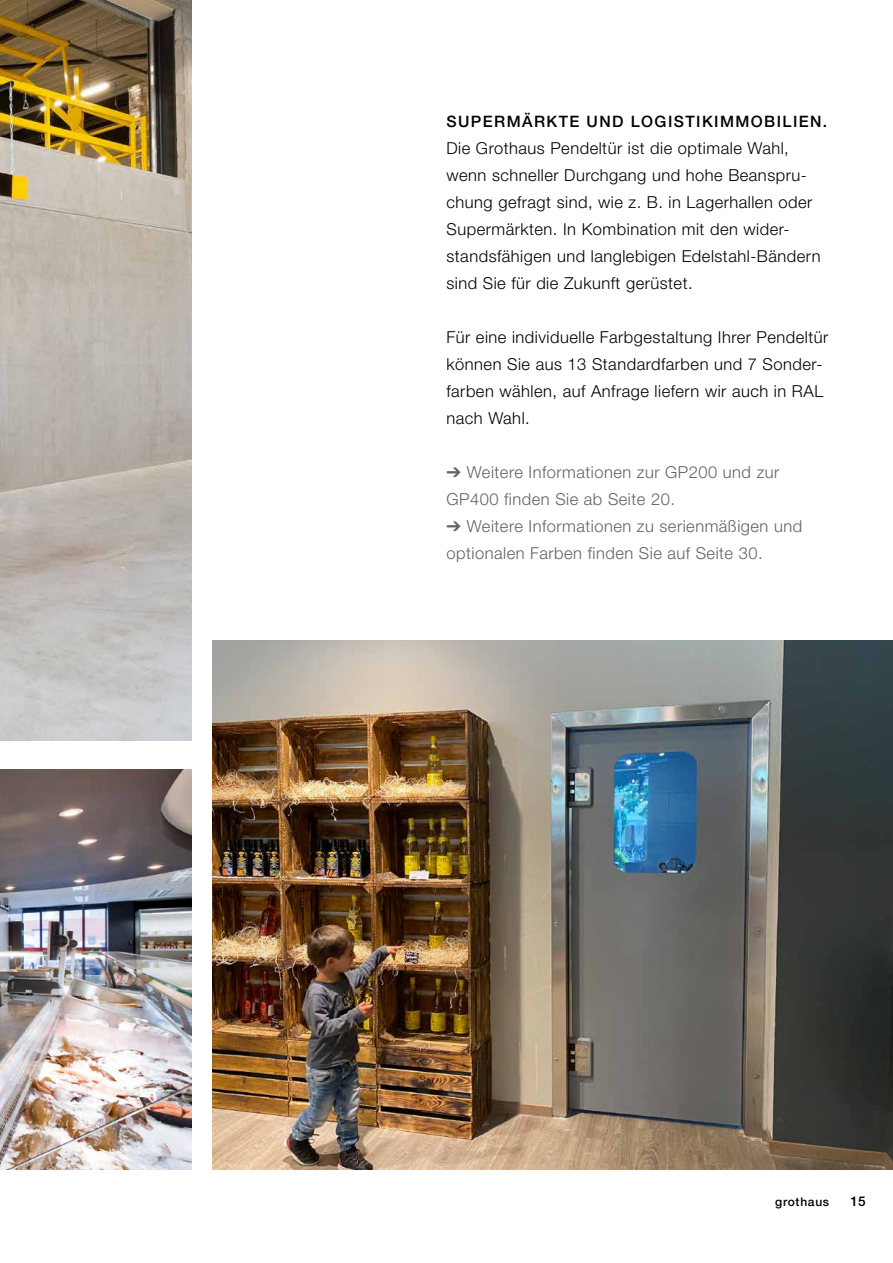
<style>
.page{position:relative;width:893px;height:1263px;background:#fff}
.page>*{position:absolute;margin:0;border:0;box-sizing:border-box;transform-origin:0 0}
.t1{font:300 16.5px/27px "Hoermann Helvetica Neue";letter-spacing:.03em;color:#000}
.t2{font:300 16.5px/27px "Hoermann Helvetica Neue";letter-spacing:.03em;color:#646363}
.t3{font:500 15.75px "Hoermann Helvetica Neue";letter-spacing:.09em;color:#000}
.t4{font:500 13.5px "Hoermann Helvetica Neue";color:#000}
.t5{font:500 12px "Hoermann Helvetica Neue";letter-spacing:.06em;color:#000}
</style>
<div class="page">
<img style="left:0;top:0;width:192px;height:740px">
<img style="left:0;top:770px;width:192px;height:400px">
<img style="left:213px;top:640px;width:680px;height:529px">
<p class="t3" style="left:446px;top:111px;width:382px">SUPERMÄRKTE UND LOGISTIKIMMOBILIEN.</p>
<p class="t1" style="left:446px;top:134px;width:376px">Die Grothaus Pendeltür ist die optimale Wahl, wenn schneller Durchgang und hohe Beanspru&shy;chung gefragt sind, wie z. B. in Lagerhallen oder Supermärkten. In Kombination mit den wider&shy;standsfähigen und langlebigen Edelstahl-Bändern sind Sie für die Zukunft gerüstet.</p>
<p class="t1" style="left:446px;top:323px;width:383px">Für eine individuelle Farbgestaltung Ihrer Pendeltür können Sie aus 13 Standardfarben und 7 Sonder&shy;farben wählen, auf Anfrage liefern wir auch in RAL nach Wahl.</p>
<p class="t2" style="left:446px;top:458px;width:334px">➔ Weitere Informationen zur GP200 und zur<br>GP400 finden Sie ab Seite 20.</p>
<p class="t2" style="left:446px;top:512px;width:357px">➔ Weitere Informationen zu serienmäßigen und optionalen Farben finden Sie auf Seite 30.</p>
<p class="t5" style="left:775px;top:1193px;width:55px">grothaus</p>
<p class="t4" style="left:850px;top:1192px;width:17px">15</p>
</div>
